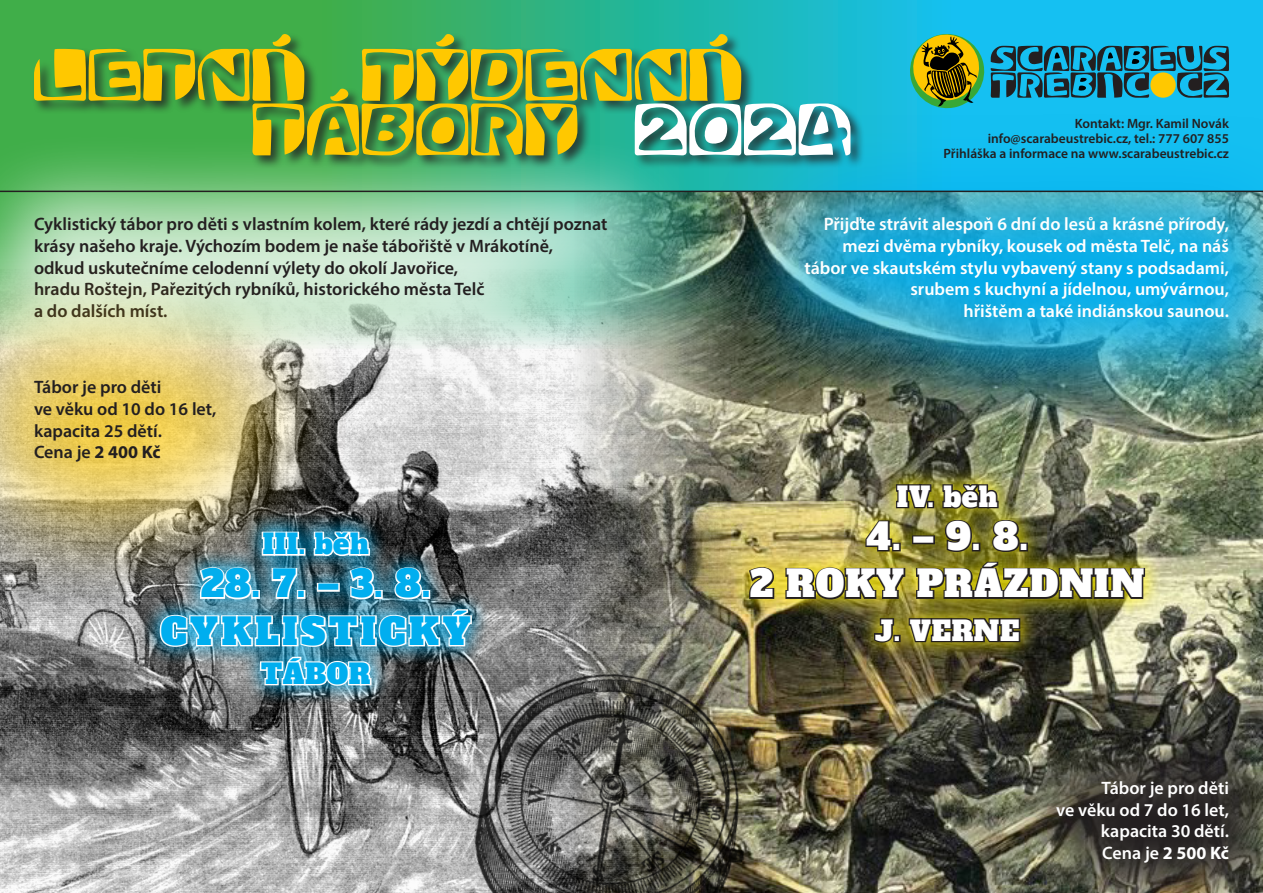
<style>
.page{position:relative;width:1263px;height:893px;background:#fff}
.page>*{position:absolute;margin:0;border:0;box-sizing:border-box;transform-origin:0 0}
.t1{font:36px "Alfa Slab One";letter-spacing:.1em;color:#00aeef}
.t2{font:36px "Alfa Slab One";letter-spacing:.025em;color:#fff}
.t3{font:27px "Alfa Slab One";letter-spacing:.025em;color:#fff}
.t4{font:27px "Alfa Slab One";letter-spacing:.025em;color:#00aeef}
.t5{font:600 18px/21.6px "Myriad Pro";color:#231f20}
.t6{font:600 18px/21.6px "Myriad Pro";color:#fff;text-align:right}
.t7{font:600 13.5px "Myriad Pro";color:#231f20}
.s1{font-weight:700}
</style>
<div class="page">
<img style="left:0;top:414px;width:574px;height:479px">
<svg style="left:0;top:0;width:1263px;height:191px;background:#27b7a1"></svg>
<img style="left:574px;top:192px;width:689px;height:701px">
<img style="left:464px;top:665px;width:307px;height:228px">
<svg style="left:906px;top:30px;width:323px;height:82px;background:#2e949c"></svg>
<div style="left:0;top:132px;width:702px;height:282px;background:#fff;opacity:.75"></div>
<div style="left:140px;top:511px;width:352px;height:194px;background:#00aeef;opacity:.75"></div>
<svg style="left:354px;top:530px;width:17px;height:28px"></svg>
<svg style="left:354px;top:565px;width:22px;height:36px"></svg>
<div style="left:374px;top:590px;width:9px;height:9px;border:3px solid #fff"></div>
<svg style="left:392px;top:565px;width:32px;height:36px"></svg>
<div style="left:422px;top:590px;width:8px;height:9px;border:3px solid #fff"></div>
<svg style="left:158px;top:608px;width:315px;height:41px"></svg>
<svg style="left:258px;top:655px;width:115px;height:33px"></svg>
<div style="left:729px;top:463px;width:435px;height:199px;background:#fff101;opacity:.75"></div>
<svg style="left:894px;top:483px;width:39px;height:27px"></svg>
<div style="left:927px;top:501px;width:7px;height:7px;border:3px solid #231f20"></div>
<svg style="left:941px;top:483px;width:59px;height:28px;background:#635f25"></svg>
<svg style="left:864px;top:519px;width:30px;height:34px"></svg>
<div style="left:892px;top:543px;width:9px;height:8px;border:3px solid #231f20"></div>
<div style="left:912px;top:535px;width:23px;height:9px;border:3px solid #231f20"></div>
<svg style="left:943px;top:518px;width:30px;height:36px"></svg>
<div style="left:972px;top:543px;width:8px;height:8px;border:3px solid #231f20"></div>
<svg style="left:990px;top:518px;width:31px;height:36px"></svg>
<div style="left:1019px;top:543px;width:9px;height:8px;border:3px solid #231f20"></div>
<svg style="left:747px;top:565px;width:29px;height:35px"></svg>
<svg style="left:784px;top:566px;width:123px;height:35px;background:#8b8023"></svg>
<svg style="left:914px;top:560px;width:232px;height:40px;background:#756f1b"></svg>
<svg style="left:872px;top:617px;width:24px;height:27px"></svg>
<div style="left:893px;top:635px;width:7px;height:7px;border:3px solid #231f20"></div>
<svg style="left:907px;top:616px;width:115px;height:28px;background:#615a1a"></svg>
<img style="left:705px;top:114px;width:558px;height:328px">
<div style="left:32px;top:32px;width:832px;height:137px;background:#231f20;opacity:.75"></div>
<svg style="left:34px;top:31px;width:816px;height:124px;background:#70ab54"></svg>
<hr style="left:0;top:191px;width:1263px;height:1px;background:#231f20">
<div style="left:0;top:250px;width:354px;height:353px;background:#ffc800;opacity:.75"></div>
<svg style="left:993px;top:717px;width:270px;height:176px;background:#46453b"></svg>
<p class="t5" style="left:34px;top:213px;width:575px">Cyklistický tábor pro děti s vlastním kolem, které rády jezdí a chtějí poznat krásy našeho kraje. Výchozím bodem je naše tábořiště v Mrákotíně,</p>
<p class="t5" style="left:34px;top:256px;width:426px">odkud uskutečníme celodenní výlety do okolí Javořice,</p>
<p class="t5" style="left:34px;top:278px;width:452px">hradu Roštejn, Pařezitých rybníků, historického města Telč</p>
<p class="t5" style="left:34px;top:299px;width:135px">a do dalších míst.</p>
<p class="t5" style="left:34px;top:376px;width:184px">Tábor je pro děti<br>ve věku od 10 do 16 let, kapacita 25 dětí.</p>
<p class="t5" style="left:34px;top:441px;width:128px">Cena je <span class="s1">2 400 Kč</span></p>
<p class="t4" style="left:263px;top:521px;width:108px">III. běh</p>
<p class="t1" style="left:201px;top:553px;width:231px">28. 7. – 3. 8.</p>
<p class="t1" style="left:161px;top:600px;width:312px">CYKLISTICKÝ</p>
<p class="t4" style="left:261px;top:650px;width:111px">TÁBOR</p>
<p class="t7" style="left:1075px;top:115px;width:156px">Kontakt: Mgr. Kamil Novák</p>
<p class="t7" style="left:988px;top:130px;width:243px">info@scarabeustrebic.cz, tel.: 777 607 855</p>
<p class="t7" style="left:943px;top:145px;width:287px">Přihláška a informace na www.scarabeustrebic.cz</p>
<p class="t6" style="left:804px;top:213px;width:426px">Přijďte strávit alespoň 6 dní do lesů a krásné přírody, mezi dvěma rybníky, kousek od města Telč, na náš tábor ve skautském stylu vybavený stany s podsadami, srubem s kuchyní a jídelnou, umývárnou,<br>hřištěm a také indiánskou saunou.</p>
<p class="t3" style="left:897px;top:473px;width:102px">IV. běh</p>
<p class="t2" style="left:866px;top:505px;width:163px">4. – 9. 8.</p>
<p class="t2" style="left:750px;top:553px;width:395px">2 ROKY PRÁZDNIN</p>
<p class="t3" style="left:875px;top:607px;width:146px">J. VERNE</p>
<p class="t6" style="left:1056px;top:777px;width:174px">Tábor je pro děti<br>ve věku od 7 do 16 let, kapacita 30 dětí.</p>
<p class="t6" style="left:1102px;top:842px;width:128px">Cena je <span class="s1">2 500 Kč</span></p>
</div>
